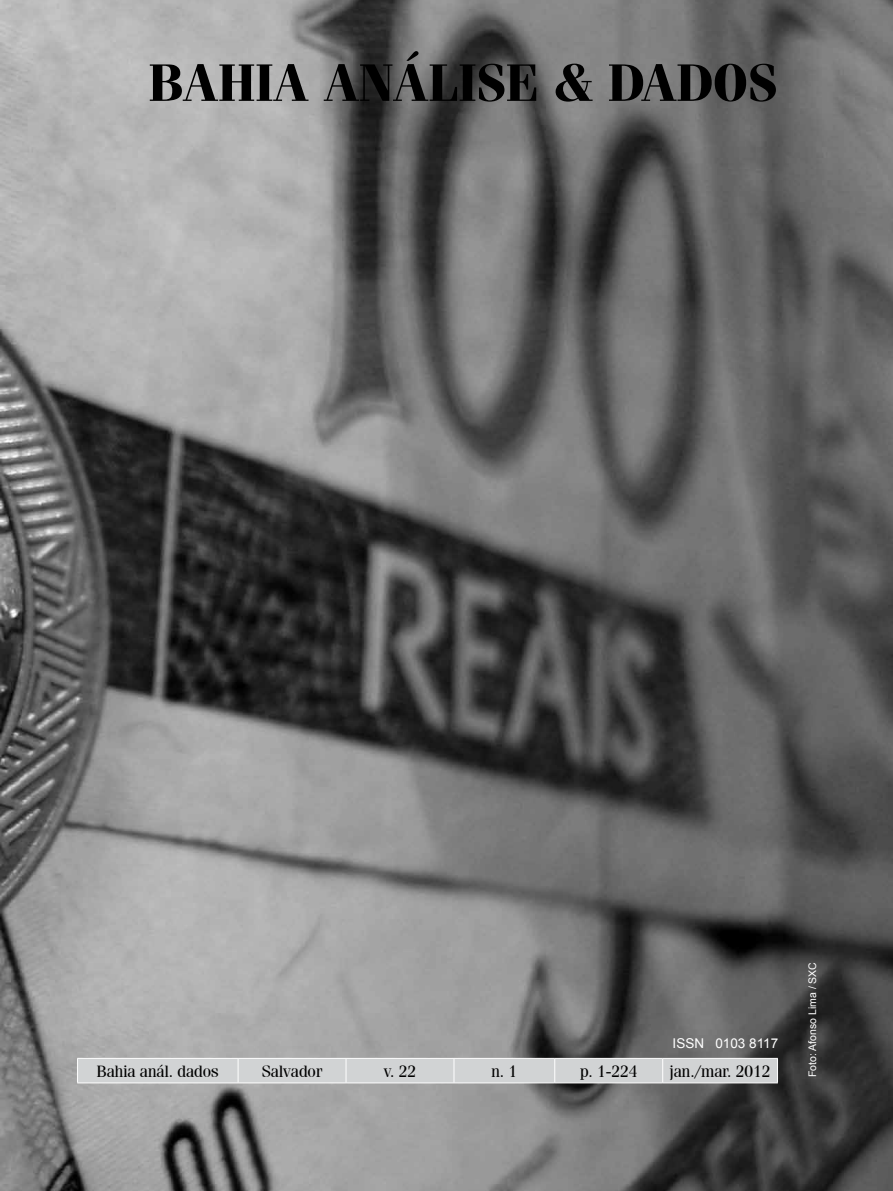
<style>
.page{position:relative;width:893px;height:1191px;background:#fff}
.page>*{position:absolute;margin:0;border:0;box-sizing:border-box;transform-origin:0 0}
.t1{font:700 52.5px "Fenice IT Cby BT";color:#000}
.t2{font:16.5px "Fenice IT Cby BT";color:#000}
.t3{font:13.5px "Arial";color:#fff}
.t4{font:10.5px "Arial";color:#fff}
</style>
<div class="page">
<img style="left:0;top:0;width:893px;height:1191px">
<div style="left:77px;top:1058px;width:701px;height:24px;background:#d1d3d4"></div>
<hr style="left:77px;top:1082px;width:161px;height:1px;background:#fff">
<hr style="left:238px;top:1082px;width:108px;height:1px;background:#fff">
<hr style="left:346px;top:1082px;width:108px;height:1px;background:#fff">
<hr style="left:454px;top:1082px;width:101px;height:1px;background:#fff">
<hr style="left:555px;top:1082px;width:108px;height:1px;background:#fff">
<hr style="left:663px;top:1082px;width:115px;height:1px;background:#fff">
<h1 class="t1" style="left:149px;top:50px;width:630px">BAHIA ANÁLISE &amp; DADOS</h1>
<p class="t3" style="left:673px;top:1034px;width:107px">ISSN 0103 8117</p>
<p class="t2" style="left:97px;top:1061px;width:123px">Bahia anál. dados</p>
<p class="t2" style="left:262px;top:1061px;width:62px">Salvador</p>
<p class="t2" style="left:384px;top:1061px;width:34px">v. 22</p>
<p class="t2" style="left:491px;top:1061px;width:27px">n. 1</p>
<p class="t2" style="left:580px;top:1061px;width:59px">p. 1-224</p>
<p class="t2" style="left:670px;top:1061px;width:102px">jan./mar. 2012</p>
<p class="t4" style="left:805px;top:1077px;width:116px;rotate:-90deg">Foto: Afonso Lima / SXC</p>
</div>
